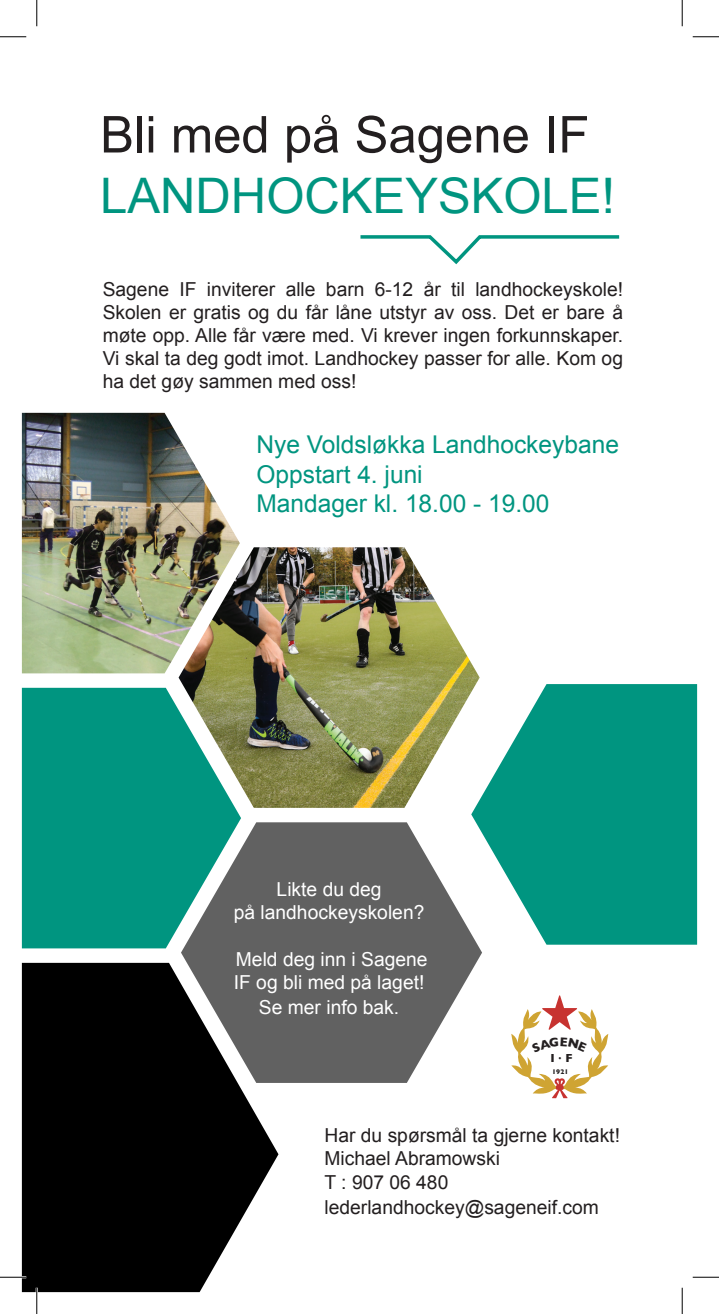
<style>
.page{position:relative;width:719px;height:1314px;background:#fff}
.page>*{position:absolute;margin:0;border:0;box-sizing:border-box;transform-origin:0 0}
.t1{font:50.75px "Arial";color:#231f20}
.t2{font:49px "Arial";color:#009580}
.t3{font:24.5px/29.4px "Arial";color:#009580}
.t4{font:19.25px/23.1px "Arial";color:#231f20;text-align:justify}
.t5{font:19.25px/23.1px "Arial";color:#fff;text-align:center}
.t6{font:700 11.72px "Gill Sans";color:#231f20}
.t7{font:700 6.83px "Gill Sans";color:#231f20}
</style>
<div class="page">
<img style="left:178px;top:547px;width:301px;height:261px">
<svg style="left:22px;top:688px;width:219px;height:260px;background:#129983"></svg>
<img style="left:22px;top:413px;width:218px;height:260px">
<svg style="left:181px;top:822px;width:301px;height:261px;fill:#616161"></svg>
<svg style="left:22px;top:963px;width:256px;height:329px;background:#222"></svg>
<svg style="left:360px;top:235px;width:260px;height:30px"></svg>
<svg style="left:471px;top:684px;width:226px;height:260px;fill:#009580"></svg>
<hr style="left:0;top:1276px;width:26px;height:2px;background:#fff">
<hr style="left:36px;top:1287px;width:2px;height:27px;background:#fff">
<svg style="left:0;top:36px;width:26px;height:1px"></svg>
<svg style="left:692px;top:36px;width:26px;height:1px"></svg>
<svg style="left:0;top:1277px;width:26px;height:1px"></svg>
<svg style="left:692px;top:1277px;width:26px;height:1px"></svg>
<svg style="left:36px;top:0;width:1px;height:26px"></svg>
<svg style="left:36px;top:1287px;width:1px;height:27px"></svg>
<svg style="left:681px;top:0;width:1px;height:26px"></svg>
<svg style="left:681px;top:1287px;width:1px;height:27px"></svg>
<svg style="left:511px;top:995px;width:97px;height:103px"></svg>
<h1 class="t1" style="left:100px;top:101px;width:490px">Bli med på Sagene IF</h1>
<h2 class="t2" style="left:100px;top:164px;width:516px">LANDHOCKEYSKOLE!</h2>
<p class="t4" style="left:103px;top:278px;width:521px">Sagene IF inviterer alle barn 6-12 år til landhockeyskole!<br>Skolen er gratis og du får låne utstyr av oss. Det er bare å møte opp. Alle får være med. Vi krever ingen forkunnskaper.<br>Vi skal ta deg godt imot. Landhockey passer for alle. Kom og ha det gøy sammen med oss!</p>
<p class="t3" style="left:256px;top:430px;width:364px">Nye Voldsløkka Landhockeybane<br>Oppstart 4. juni<br>Mandager kl. 18.00 - 19.00</p>
<p class="t5" style="left:234px;top:878px;width:192px">Likte du deg<br>på landhockeyskolen?</p>
<p class="t5" style="left:234px;top:947px;width:195px;text-align:left">Meld deg inn i Sagene<br>IF og bli med på laget!</p>
<p class="t5" style="left:259px;top:996px;width:142px">Se mer info bak.</p>
<p class="t6" style="left:550px;top:1049px;width:24px">I F<sup>.</sup></p>
<p class="t7" style="left:552px;top:1066px;width:18px">1921</p>
<p class="t4" style="left:324px;top:1124px;width:297px;text-align:left">Har du spørsmål ta gjerne kontakt!<br>Michael Abramowski<br>T : 907 06 480</p>
<p class="t4" style="left:324px;top:1195px;width:276px">lederlandhockey@sageneif.com</p>
</div>
